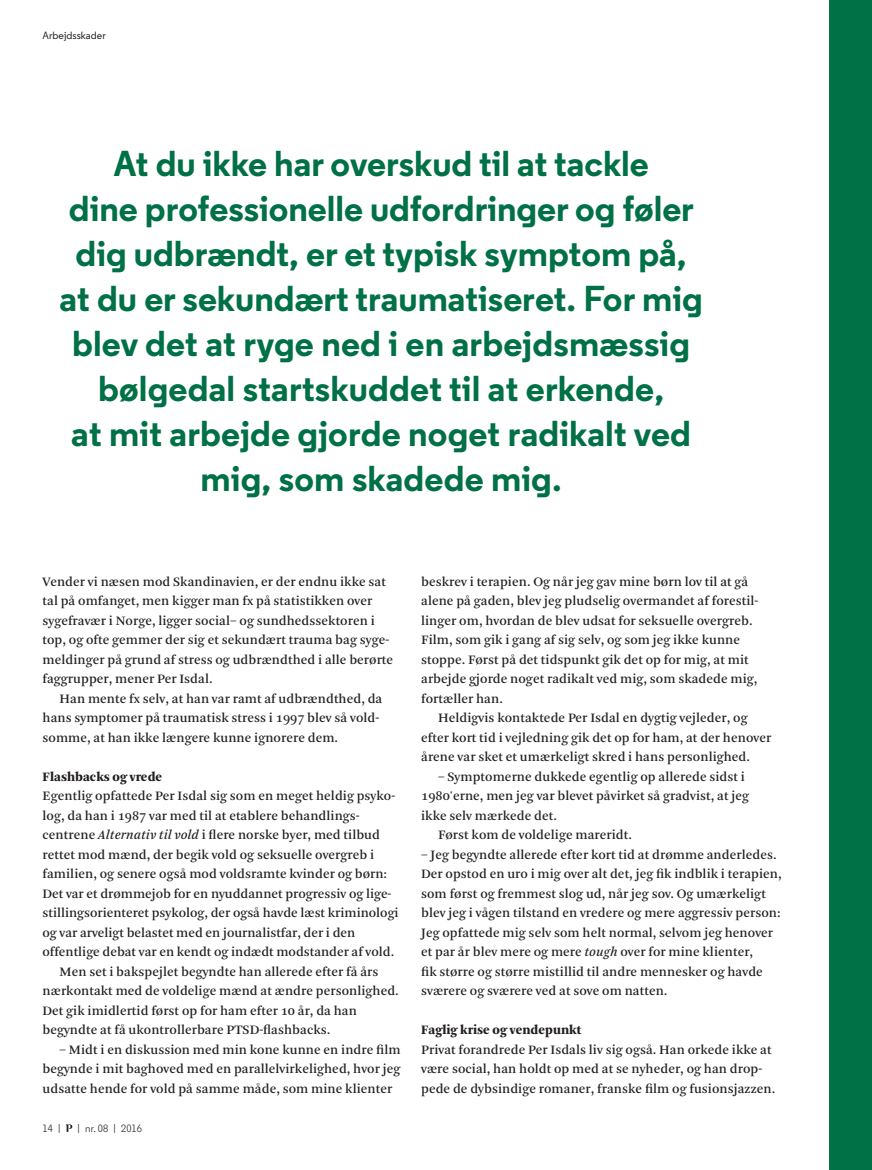
<style>
.page{position:relative;width:872px;height:1170px;background:#fff}
.page>*{position:absolute;margin:0;border:0;box-sizing:border-box;transform-origin:0 0}
.t1{font:700 36px/45px "Regular PRO";color:#007046;text-align:center}
.t2{font:13.5px/19.5px "Arnhem";letter-spacing:.005em;color:#231f20}
.t3{font:900 13.5px "Arnhem";letter-spacing:.005em;color:#231f20}
.t4{font:10.5px "Regular PRO";color:#231f20}
.t5{font:500 10.5px "Regular PRO";color:#231f20}
.s1{font-style:italic}
</style>
<div class="page">
<div style="left:829px;top:0;width:43px;height:1170px;background:#007046"></div>
<svg style="left:66px;top:1124px;width:6px;height:8px"></svg>
<p class="t5" style="left:43px;top:31px;width:65px">Arbejdsskader</p>
<p class="t1" style="left:60px;top:144px;width:644px">At du ikke har overskud til at tackle<br>dine professionelle udfordringer og føler dig udbrændt, er et typisk symptom på, at du er sekundært traumatiseret. For mig blev det at ryge ned i en arbejdsmæssig bølgedal startskuddet til at erkende,<br>at mit arbejde gjorde noget radikalt ved mig, som skadede mig.</p>
<p class="t2" style="left:43px;top:573px;width:352px">Vender vi næsen mod Skandinavien, er der endnu ikke sat tal på omfanget, men kigger man fx på statistikken over sygefravær i Norge, ligger social– og sundhedssektoren i top, og ofte gemmer der sig et sekundært trauma bag syge&shy;meldinger på grund af stress og udbrændthed i alle berørte faggrupper, mener Per Isdal.</p>
<p class="t2" style="left:43px;top:690px;width:341px;text-indent:17px">Han mente fx selv, at han var ramt af udbrændthed, da hans symptomer på traumatisk stress i 1997 blev så vold&shy;somme, at han ikke længere kunne ignorere dem.</p>
<p class="t3" style="left:43px;top:771px;width:121px">Flashbacks og vrede</p>
<p class="t2" style="left:43px;top:788px;width:354px">Egentlig opfattede Per Isdal sig som en meget heldig psyko-</p>
<p class="t2" style="left:43px;top:807px;width:319px">log, da han i 1987 var med til at etablere behandlings-</p>
<p class="t2" style="left:43px;top:826px;width:339px">centrene <span class="s1">Alternativ til vold</span> i flere norske byer, med tilbud</p>
<p class="t2" style="left:43px;top:846px;width:333px">rettet mod mænd, der begik vold og seksuelle overgreb i</p>
<p class="t2" style="left:43px;top:865px;width:346px">familien, og senere også mod voldsramte kvinder og børn:</p>
<p class="t2" style="left:43px;top:885px;width:350px">Det var et drømmejob for en nyuddannet progressiv og lige-</p>
<p class="t2" style="left:43px;top:904px;width:357px">stillingsorienteret psykolog, der også havde læst kriminologi</p>
<p class="t2" style="left:43px;top:924px;width:314px">og var arveligt belastet med en journalistfar, der i den</p>
<p class="t2" style="left:43px;top:943px;width:353px">offentlige debat var en kendt og indædt modstander af vold.</p>
<p class="t2" style="left:60px;top:963px;width:320px">Men set i bakspejlet begyndte han allerede efter få års</p>
<p class="t2" style="left:43px;top:982px;width:358px">nærkontakt med de voldelige mænd at ændre personlighed.</p>
<p class="t2" style="left:43px;top:1002px;width:316px">Det gik imidlertid først op for ham efter 10 år, da han</p>
<p class="t2" style="left:43px;top:1021px;width:289px">begyndte at få ukontrollerbare PTSD-flashbacks.</p>
<p class="t2" style="left:43px;top:1041px;width:359px;text-align:justify;text-indent:17px">– Midt i en diskussion med min kone kunne en indre film begynde i mit baghoved med en parallelvirkelighed, hvor jeg udsatte hende for vold på samme måde, som mine klienter</p>
<p class="t4" style="left:43px;top:1124px;width:19px">14 |</p>
<p class="t4" style="left:78px;top:1124px;width:66px">| nr. 08 | 2016</p>
<p class="t2" style="left:421px;top:573px;width:339px">beskrev i terapien. Og når jeg gav mine børn lov til at gå alene på gaden, blev jeg pludselig overmandet af forestil&shy;linger om, hvordan de blev udsat for seksuelle overgreb.<br>Film, som gik i gang af sig selv, og som jeg ikke kunne stoppe. Først på det tidspunkt gik det op for mig, at mit arbejde gjorde noget radikalt ved mig, som skadede mig, fortæller han.</p>
<p class="t2" style="left:421px;top:709px;width:351px;text-indent:17px">Heldigvis kontaktede Per Isdal en dygtig vejleder, og efter kort tid i vejledning gik det op for ham, at der henover årene var sket et umærkeligt skred i hans personlighed.</p>
<p class="t2" style="left:438px;top:768px;width:308px">– Symptomerne dukkede egentlig op allerede sidst i</p>
<p class="t2" style="left:421px;top:787px;width:329px">1980'erne, men jeg var blevet påvirket så gradvist, at jeg</p>
<p class="t2" style="left:421px;top:807px;width:137px">ikke selv mærkede det.</p>
<p class="t2" style="left:438px;top:826px;width:195px">Først kom de voldelige mareridt.</p>
<p class="t2" style="left:421px;top:846px;width:362px">– Jeg begyndte allerede efter kort tid at drømme anderledes.<br>Der opstod en uro i mig over alt det, jeg fik indblik i terapien, som først og fremmest slog ud, når jeg sov. Og umærkeligt blev jeg i vågen tilstand en vredere og mere aggressiv person:<br>Jeg opfattede mig selv som helt normal, selvom jeg henover et par år blev mere og mere <span class="s1">tough</span> over for mine klienter,<br>fik større og større mistillid til andre mennesker og havde sværere og sværere ved at sove om natten.</p>
<p class="t3" style="left:421px;top:1025px;width:161px">Faglig krise og vendepunkt</p>
<p class="t2" style="left:421px;top:1041px;width:355px">Privat forandrede Per Isdals liv sig også. Han orkede ikke at være social, han holdt op med at se nyheder, og han drop&shy;pede de dybsindige romaner, franske film og fusionsjazzen.</p>
</div>
